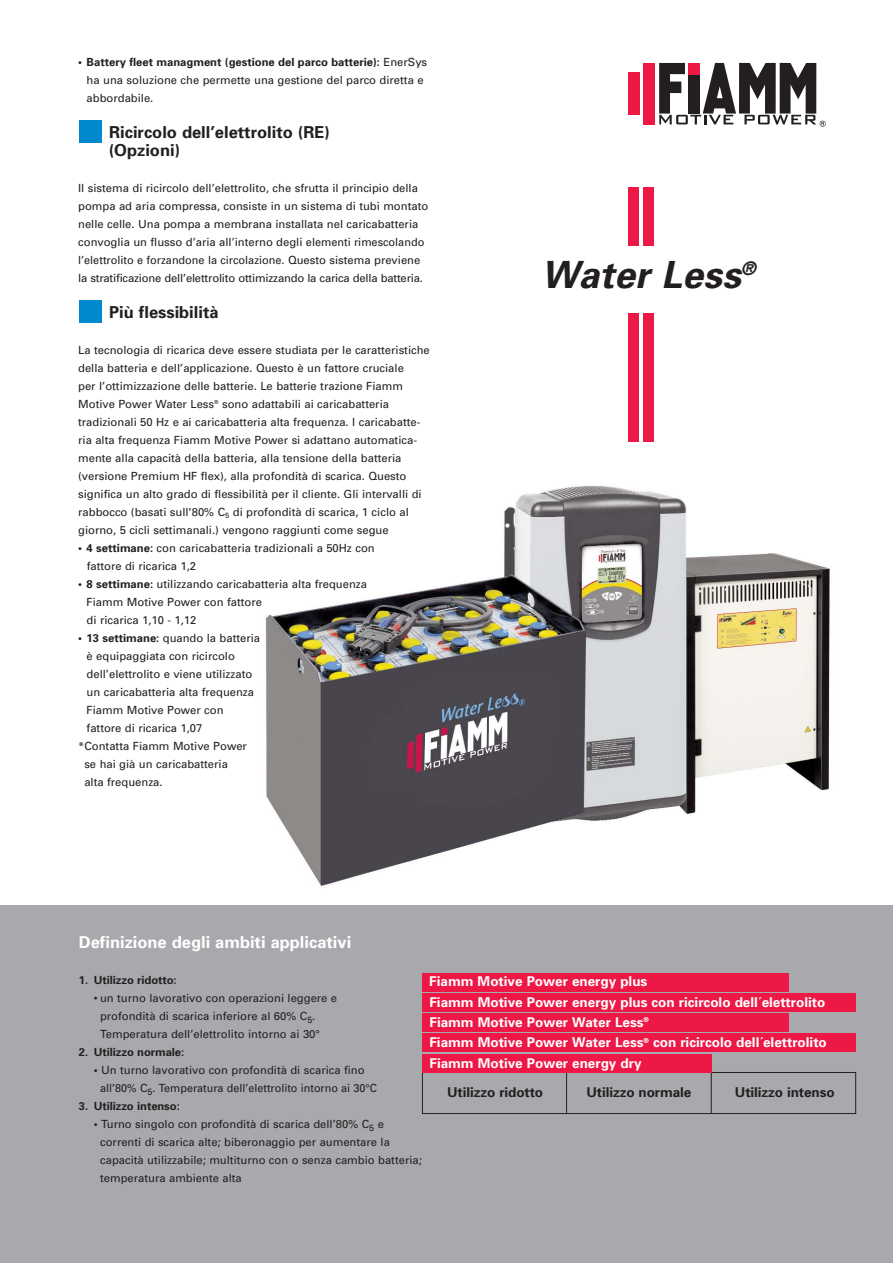
<style>
.page{position:relative;width:893px;height:1263px;background:#fff}
.page>*{position:absolute;margin:0;border:0;box-sizing:border-box;transform-origin:0 0}
.t1{font:italic 700 37.5px "Univers";color:#231f20}
.t2{font:700 16.5px/18px "Univers";color:#231f20}
.t3{font:700 16.5px "Univers";color:#fff}
.t4{font:700 13.5px/20.1px "Univers";color:#fff}
.t5{font:700 13.5px "Univers";letter-spacing:-.005em;color:#231f20}
.t6{font:11.25px/18px "Univers";color:#231f20}
.t7{font:700 11.25px "Univers";letter-spacing:-.005em;color:#231f20}
.s1{font-weight:700}
</style>
<div class="page">
<img style="left:265px;top:485px;width:565px;height:401px">
<div style="left:0;top:905px;width:892px;height:358px;background:#a7a9ac"></div>
<div style="left:80px;top:120px;width:22px;height:23px;background:#0089cf"></div>
<div style="left:80px;top:300px;width:22px;height:23px;background:#0089cf"></div>
<hr style="left:566px;top:1073px;width:1px;height:40px;background:#231f20">
<hr style="left:711px;top:1073px;width:1px;height:41px;background:#231f20">
<div style="left:422px;top:1072px;width:434px;height:42px;border:1px solid #231f20"></div>
<div style="left:422px;top:1034px;width:434px;height:18px;background:#ed1846"></div>
<div style="left:422px;top:1055px;width:289px;height:18px;background:#ed1846"></div>
<div style="left:422px;top:973px;width:366px;height:18px;background:#ed1846"></div>
<div style="left:422px;top:993px;width:433px;height:18px;background:#ed1846"></div>
<div style="left:422px;top:1013px;width:366px;height:18px;background:#ed1846"></div>
<div style="left:643px;top:63px;width:11px;height:61px;background:#ed1846"></div>
<div style="left:628px;top:73px;width:11px;height:42px;background:#ed1846"></div>
<svg style="left:659px;top:63px;width:167px;height:64px"></svg>
<div style="left:643px;top:187px;width:11px;height:254px;background:#ed1846"></div>
<div style="left:628px;top:187px;width:11px;height:254px;background:#ed1846"></div>
<div style="left:527px;top:246px;width:244px;height:67px;background:#fff"></div>
<p class="t6" style="left:87px;top:54px;width:342px;text-indent:-8px"><span class="s1">• Battery fleet managment (gestione del parco batterie):</span> EnerSys ha una soluzione che permette una gestione del parco diretta e abbordabile.</p>
<h2 class="t2" style="left:109px;top:124px;width:223px">Ricircolo dell’elettrolito (RE) (Opzioni)</h2>
<p class="t6" style="left:78px;top:180px;width:352px">Il sistema di ricircolo dell’elettrolito, che sfrutta il principio della pompa ad aria compressa, consiste in un sistema di tubi montato nelle celle. Una pompa a membrana installata nel caricabatteria convoglia un flusso d’aria all’interno degli elementi rimescolando l’elettrolito e forzandone la circolazione. Questo sistema previene la stratificazione dell’elettrolito ottimizzando la carica della batteria.</p>
<h2 class="t2" style="left:109px;top:304px;width:111px">Più flessibilità</h2>
<p class="t6" style="left:78px;top:342px;width:353px">La tecnologia di ricarica deve essere studiata per le caratteristiche della batteria e dell’applicazione. Questo è un fattore cruciale<br>per l’ottimizzazione delle batterie. Le batterie trazione Fiamm Motive Power Water Less<sup>®</sup> sono adattabili ai caricabatteria tradizionali 50 Hz e ai caricabatteria alta frequenza. I caricabatte&shy;ria alta frequenza Fiamm Motive Power si adattano automatica&shy;mente alla capacità della batteria, alla tensione della batteria (versione Premium HF flex), alla profondità di scarica. Questo significa un alto grado di flessibilità per il cliente. Gli intervalli di rabbocco (basati sull'80% C<sub>5</sub> di profondità di scarica, 1 ciclo al giorno, 5 cicli settimanali.) vengono raggiunti come segue</p>
<p class="t6" style="left:87px;top:540px;width:289px;text-indent:-9px"><span class="s1">• 4 settimane:</span> con caricabatteria tradizionali a 50Hz con fattore di ricarica 1,2</p>
<p class="t6" style="left:87px;top:576px;width:282px;text-indent:-8px"><span class="s1">• 8 settimane:</span> utilizzando caricabatteria alta frequenza<br>Fiamm Motive Power con fattore<br>di ricarica 1,10 - 1,12</p>
<p class="t6" style="left:78px;top:630px;width:183px"><span class="s1">• 13 settimane:</span> quando la batteria</p>
<p class="t6" style="left:87px;top:648px;width:150px">è equipaggiata con ricircolo</p>
<p class="t6" style="left:87px;top:666px;width:167px">dell’elettrolito e viene utilizzato</p>
<p class="t6" style="left:87px;top:684px;width:169px">un caricabatteria alta frequenza</p>
<p class="t6" style="left:87px;top:702px;width:139px">Fiamm Motive Power con</p>
<p class="t6" style="left:87px;top:720px;width:117px">fattore di ricarica 1,07</p>
<p class="t6" style="left:78px;top:738px;width:170px">*Contatta Fiamm Motive Power</p>
<p class="t6" style="left:84px;top:756px;width:145px">se hai già un caricabatteria</p>
<p class="t6" style="left:84px;top:774px;width:80px">alta frequenza.</p>
<h1 class="t1" style="left:541px;top:261px;width:220px">Water Less<sup>®</sup></h1>
<h2 class="t3" style="left:79px;top:936px;width:274px">Definizione degli ambiti applicativi</h2>
<p class="t7" style="left:79px;top:976px;width:99px">1. Utilizzo ridotto:</p>
<p class="t6" style="left:100px;top:990px;width:239px;text-indent:-6px">• un turno lavorativo con operazioni leggere e profondità di scarica inferiore al 60% C<sub>5</sub>.<br>Temperatura dell’elettrolito intorno ai 30°</p>
<p class="t7" style="left:79px;top:1048px;width:107px">2. Utilizzo normale:</p>
<p class="t6" style="left:100px;top:1062px;width:278px;text-indent:-6px"><span class="s1">•</span> Un turno lavorativo con profondità di scarica fino all’80% C<sub>5</sub>. Temperatura dell’elettrolito intorno ai 30°C</p>
<p class="t7" style="left:79px;top:1102px;width:102px">3. Utilizzo intenso:</p>
<p class="t6" style="left:100px;top:1116px;width:323px;text-indent:-6px"><span class="s1">•</span> Turno singolo con profondità di scarica dell’80% C<sub>5</sub> e correnti di scarica alte; biberonaggio per aumentare la capacità utilizzabile; multiturno con o senza cambio batteria; temperatura ambiente alta</p>
<p class="t4" style="left:429px;top:973px;width:397px">Fiamm Motive Power energy plus<br>Fiamm Motive Power energy plus con ricircolo dell´elettrolito<br>Fiamm Motive Power Water Less<sup>®</sup></p>
<p class="t4" style="left:429px;top:1033px;width:399px;line-height:20.5px">Fiamm Motive Power Water Less<sup>®</sup> con ricircolo dell´elettrolito<br>Fiamm Motive Power energy dry</p>
<p class="t5" style="left:447px;top:1087px;width:97px">Utilizzo ridotto</p>
<p class="t5" style="left:586px;top:1087px;width:106px">Utilizzo normale</p>
<p class="t5" style="left:735px;top:1087px;width:101px">Utilizzo intenso</p>
</div>
